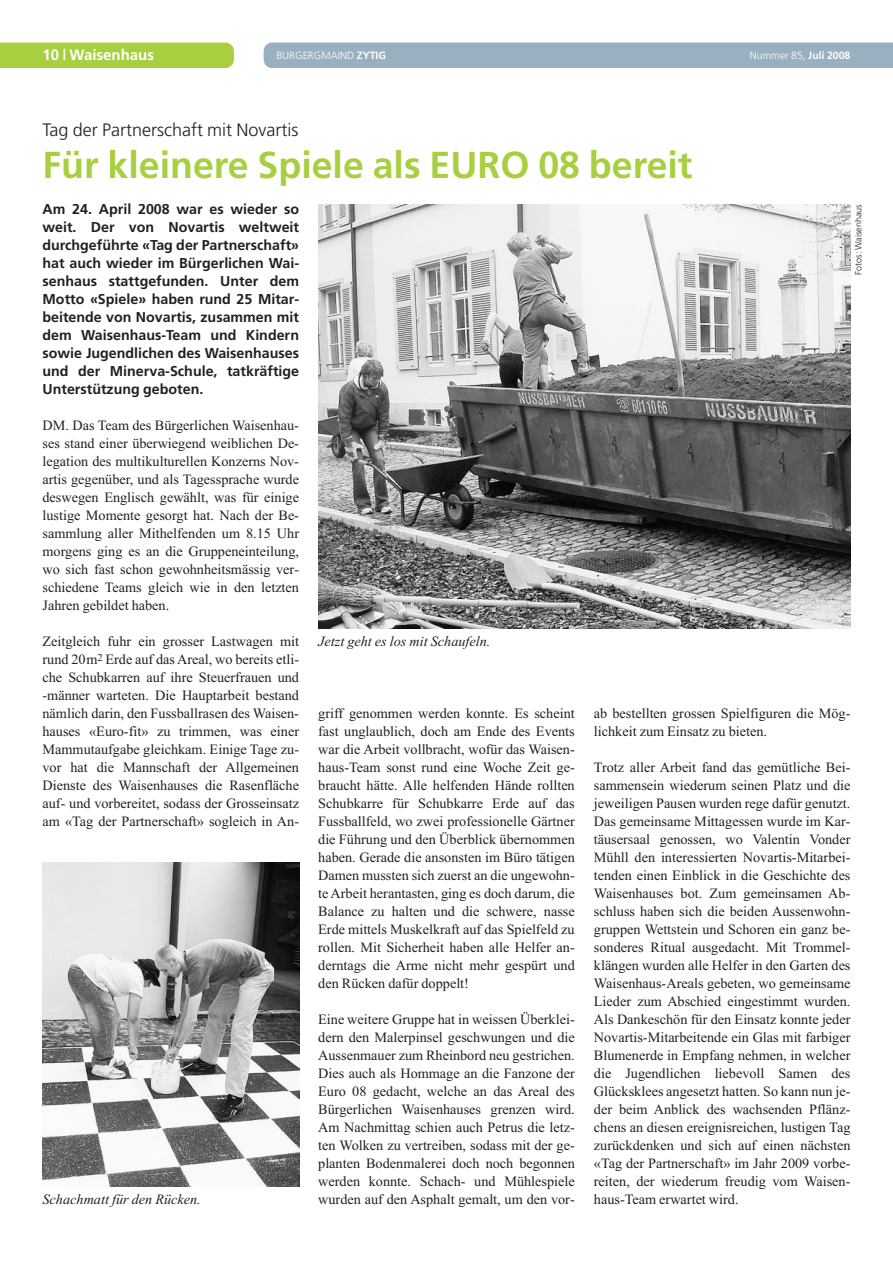
<style>
.page{position:relative;width:893px;height:1263px;background:#fff}
.page>*{position:absolute;margin:0;border:0;box-sizing:border-box;transform-origin:0 0}
.t1{font:700 37.5px "Frutiger";color:#a8cf40}
.t2{font:300 18px "Frutiger";color:#231f20}
.t3{font:700 15px "Frutiger";color:#fff}
.t4{font:14.25px/18px "Times New Roman";color:#231f20;text-align:justify}
.t5{font:700 14.25px/18px "Frutiger";color:#231f20;text-align:justify}
.t6{font:italic 14.25px "Times New Roman";color:#231f20}
.t7{font:300 10.5px "Frutiger";color:#fff}
.t8{font:300 9px "Frutiger";color:#231f20}
.s1{font-weight:700}
</style>
<div class="page">
<div style="left:0;top:43px;width:234px;height:25px;background:#a8cf40"></div>
<div style="left:264px;top:43px;width:629px;height:25px;background:#98b0bf"></div>
<img style="left:318px;top:204px;width:532px;height:424px">
<img style="left:43px;top:862px;width:256px;height:324px">
<p class="t3" style="left:43px;top:49px;width:113px">10 | Waisenhaus</p>
<p class="t7" style="left:276px;top:51px;width:111px">BURGERGMAIND <span class="s1">ZYTIG</span></p>
<p class="t7" style="left:750px;top:51px;width:102px">Nummer 85, <span class="s1">Juli 2008</span></p>
<p class="t2" style="left:43px;top:122px;width:257px">Tag der Partnerschaft mit Novartis</p>
<h1 class="t1" style="left:43px;top:150px;width:651px">Für kleinere Spiele als EURO 08 bereit</h1>
<p class="t5" style="left:43px;top:201px;width:258px">Am 24. April 2008 war es wieder so weit. Der von Novartis weltweit durchgeführte «Tag der Partnerschaft» hat auch wieder im Bürgerlichen Wai&shy;senhaus stattgefunden. Unter dem Motto «Spiele» haben rund 25 Mitar&shy;beitende von Novartis, zusammen mit dem Waisenhaus-Team und Kindern sowie Jugendlichen des Waisenhauses und der Minerva-Schule, tatkräftige Unterstützung geboten.</p>
<p class="t4" style="left:43px;top:416px;width:258px">DM. Das Team des Bürgerlichen Waisenhau&shy;ses stand einer überwiegend weiblichen De&shy;legation des multikulturellen Konzerns Nov&shy;artis gegenüber, und als Tagessprache wurde deswegen Englisch gewählt, was für einige lustige Momente gesorgt hat. Nach der Be&shy;sammlung aller Mithelfenden um 8.15 Uhr morgens ging es an die Gruppeneinteilung, wo sich fast schon gewohnheitsmässig ver&shy;schiedene Teams gleich wie in den letzten Jahren gebildet haben.</p>
<p class="t4" style="left:43px;top:632px;width:258px">Zeitgleich fuhr ein grosser Lastwagen mit rund 20m<sup>2</sup> Erde auf das Areal, wo bereits etli&shy;che Schubkarren auf ihre Steuerfrauen und -männer warteten. Die Hauptarbeit bestand nämlich darin, den Fussballrasen des Waisen&shy;hauses «Euro-fit» zu trimmen, was einer Mammutaufgabe gleichkam. Einige Tage zu&shy;vor hat die Mannschaft der Allgemeinen Dienste des Waisenhauses die Rasenfläche auf- und vorbereitet, sodass der Grosseinsatz am «Tag der Partnerschaft» sogleich in An-</p>
<p class="t6" style="left:43px;top:1191px;width:160px">Schachmatt für den Rücken.</p>
<p class="t8" style="left:855px;top:275px;width:72px;rotate:-90deg">Fotos: Waisenhaus</p>
<p class="t6" style="left:318px;top:633px;width:174px">Jetzt geht es los mit Schaufeln.</p>
<p class="t4" style="left:318px;top:704px;width:258px">griff genommen werden konnte. Es scheint fast unglaublich, doch am Ende des Events war die Arbeit vollbracht, wofür das Waisen&shy;haus-Team sonst rund eine Woche Zeit ge&shy;braucht hätte. Alle helfenden Hände rollten Schubkarre für Schubkarre Erde auf das Fussballfeld, wo zwei professionelle Gärtner die Führung und den Überblick übernommen haben. Gerade die ansonsten im Büro tätigen Damen mussten sich zuerst an die ungewohn&shy;te Arbeit herantasten, ging es doch darum, die Balance zu halten und die schwere, nasse Erde mittels Muskelkraft auf das Spielfeld zu rollen. Mit Sicherheit haben alle Helfer an&shy;derntags die Arme nicht mehr gespürt und den Rücken dafür doppelt!</p>
<p class="t4" style="left:318px;top:1010px;width:258px">Eine weitere Gruppe hat in weissen Überklei&shy;dern den Malerpinsel geschwungen und die Aussenmauer zum Rheinbord neu gestrichen.<br>Dies auch als Hommage an die Fanzone der Euro 08 gedacht, welche an das Areal des Bürgerlichen Waisenhauses grenzen wird.<br>Am Nachmittag schien auch Petrus die letz&shy;ten Wolken zu vertreiben, sodass mit der ge&shy;planten Bodenmalerei doch noch begonnen werden konnte. Schach- und Mühlespiele wurden auf den Asphalt gemalt, um den vor-</p>
<p class="t4" style="left:594px;top:704px;width:258px">ab bestellten grossen Spielfiguren die Mög&shy;lichkeit zum Einsatz zu bieten.</p>
<p class="t4" style="left:594px;top:758px;width:258px">Trotz aller Arbeit fand das gemütliche Bei&shy;sammensein wiederum seinen Platz und die jeweiligen Pausen wurden rege dafür genutzt.<br>Das gemeinsame Mittagessen wurde im Kar&shy;täusersaal genossen, wo Valentin Vonder Mühll den interessierten Novartis-Mitarbei&shy;tenden einen Einblick in die Geschichte des Waisenhauses bot. Zum gemeinsamen Ab&shy;schluss haben sich die beiden Aussenwohn&shy;gruppen Wettstein und Schoren ein ganz be&shy;sonderes Ritual ausgedacht. Mit Trommel&shy;klängen wurden alle Helfer in den Garten des Waisenhaus-Areals gebeten, wo gemeinsame Lieder zum Abschied eingestimmt wurden.<br>Als Dankeschön für den Einsatz konnte jeder Novartis-Mitarbeitende ein Glas mit farbiger Blumenerde in Empfang nehmen, in welcher die Jugendlichen liebevoll Samen des Glücksklees angesetzt hatten. So kann nun je&shy;der beim Anblick des wachsenden Pflänz&shy;chens an diesen ereignisreichen, lustigen Tag zurückdenken und sich auf einen nächsten «Tag der Partnerschaft» im Jahr 2009 vorbe&shy;reiten, der wiederum freudig vom Waisen&shy;haus-Team erwartet wird.</p>
</div>
